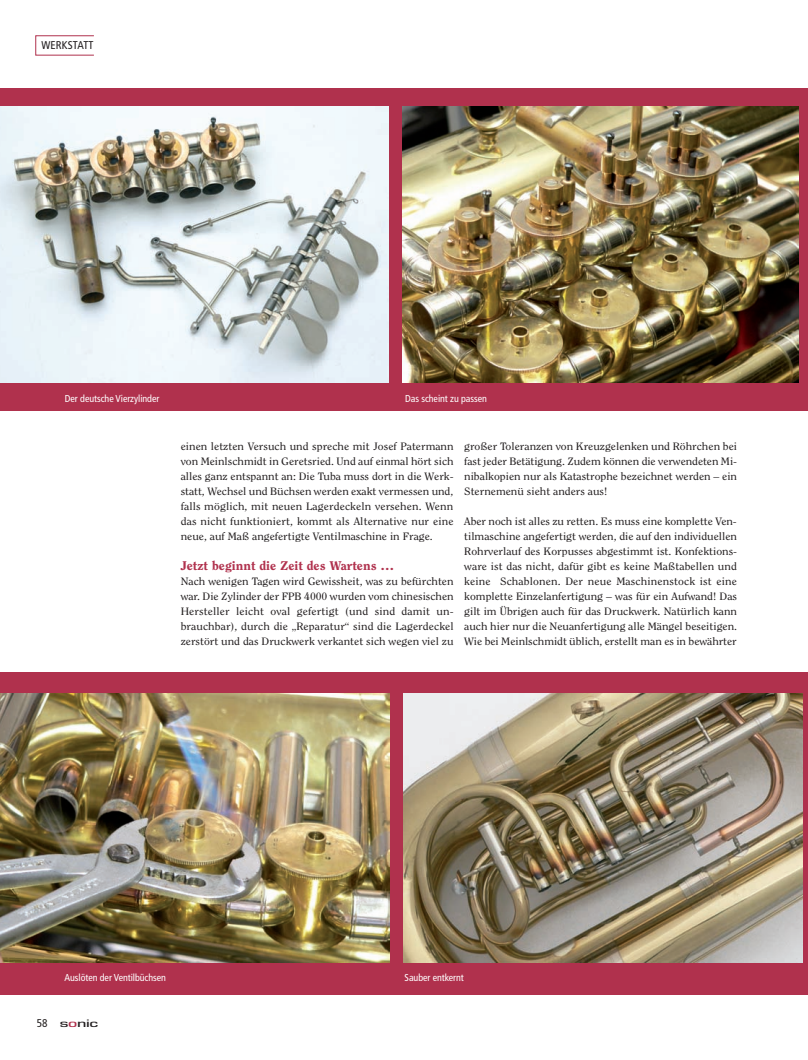
<style>
.page{position:relative;width:808px;height:1060px;background:#fff}
.page>*{position:absolute;margin:0;border:0;box-sizing:border-box;transform-origin:0 0}
.t1{font:800 12.5px "Clearface Std";color:#b0314d;scale:1.1 1}
.t2{font:condensed 11.25px "Frutiger LT Std";letter-spacing:.01em;color:#231f20}
.t3{font:500 11.25px "Eurostile T";letter-spacing:-.02em;color:#231f20;scale:1.6 1}
.t4{font:10.62px/15px "Clearface Std";color:#231f20;text-align:justify;scale:1.1 1}
.t5{font:condensed 10px "Frutiger LT Std";letter-spacing:-.005em;color:#fff}
.s1{font-family:"Frutiger LT Std";font-weight:400;font-stretch:condensed}
.s2{color:#b0314d}
</style>
<div class="page">
<div style="left:0;top:89px;width:808px;height:322px;background:#b0314d"></div>
<div style="left:0;top:672px;width:808px;height:322px;background:#b0314d"></div>
<div style="left:35px;top:35px;width:59px;height:20px;border:1px solid #b0314d"></div>
<img style="left:0;top:106px;width:388px;height:277px">
<img style="left:402px;top:106px;width:396px;height:277px">
<img style="left:0;top:693px;width:390px;height:269px">
<img style="left:404px;top:693px;width:399px;height:269px">
<p class="t2" style="left:41px;top:41px;width:54px">WERKSTATT</p>
<p class="t5" style="left:65px;top:394px;width:96px">Der deutsche Vierzylinder</p>
<p class="t5" style="left:405px;top:394px;width:83px">Das scheint zu passen</p>
<p class="t4" style="left:181px;top:439px;width:250px">einen letzten Versuch und spreche mit Josef Patermann von Meinlschmidt in Geretsried. Und auf einmal hört sich alles ganz entspannt an: Die Tuba muss dort in die Werk&shy;statt, Wechsel und Büchsen werden exakt vermessen und, falls möglich, mit neuen Lagerdeckeln versehen. Wenn das nicht funktioniert, kommt als Alternative nur eine neue, auf Maß angefertigte Ventilmaschine in Frage.</p>
<p class="t1" style="left:181px;top:560px;width:196px">Jetzt beginnt die Zeit des Wartens …</p>
<p class="t4" style="left:181px;top:574px;width:250px">Nach wenigen Tagen wird Gewissheit, was zu befürchten war. Die Zylinder der FPB 4000 wurden vom chinesischen Hersteller leicht oval gefertigt (und sind damit un&shy;brauchbar), durch die „Reparatur“ sind die Lagerdeckel zerstört und das Druckwerk verkantet sich wegen viel zu</p>
<p class="t4" style="left:464px;top:439px;width:250px">großer Toleranzen von Kreuzgelenken und Röhrchen bei fast jeder Betätigung. Zudem können die verwendeten Mi&shy;nibalkopien nur als Katastrophe bezeichnet werden – ein Sternemenü sieht anders aus!</p>
<p class="t4" style="left:464px;top:514px;width:250px">Aber noch ist alles zu retten. Es muss eine komplette Ven&shy;tilmaschine angefertigt werden, die auf den individuellen Rohrverlauf des Korpusses abgestimmt ist. Konfektions&shy;ware ist das nicht, dafür gibt es keine Maßtabellen und keine Schablonen. Der neue Maschinenstock ist eine komplette Einzelanfertigung – was für ein Aufwand! Das gilt im Übrigen auch für das Druckwerk. Natürlich kann auch hier nur die Neuanfertigung alle Mängel beseitigen.<br>Wie bei Meinlschmidt üblich, erstellt man es in bewährter</p>
<p class="t5" style="left:64px;top:973px;width:103px">Auslöten der Ventilbüchsen</p>
<p class="t5" style="left:405px;top:973px;width:61px">Sauber entkernt</p>
<p class="t3" style="left:37px;top:1016px;width:40px"><span class="s1">58</span> s<span class="s2">o</span>nic</p>
</div>
